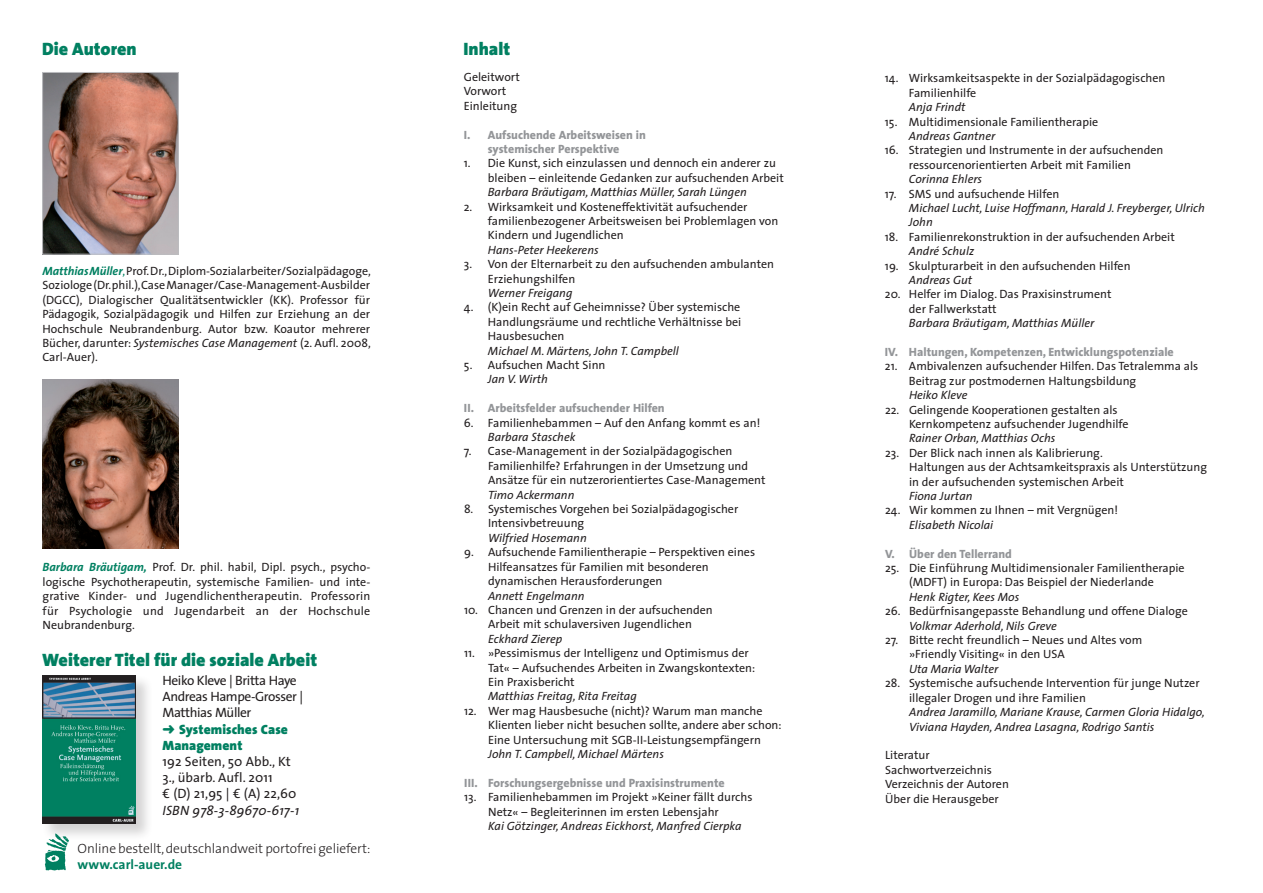
<style>
.page{position:relative;width:1263px;height:893px;background:#fff}
.page>*{position:absolute;margin:0;border:0;box-sizing:border-box;transform-origin:0 0}
.t1{font:900 18px "The Sans";color:#008061}
.t2{font:13.5px/16.2px "The Sans";letter-spacing:-.03em;color:#231f20}
.t3{font:13.5px/16.2px "The Sans";letter-spacing:.005em;color:#231f20}
.t4{font:300 13.5px "The Sans";letter-spacing:-.005em;color:#231f20}
.t5{font:italic 13.5px "The Sans";letter-spacing:.005em;color:#231f20}
.t6{font:700 13.5px "The Sans";color:#008061}
.t7{font:12px/14.4px "The Sans";color:#231f20}
.t8{font:italic 12px/14.4px "The Sans";color:#231f20}
.t9{font:800 12px/14.4px "The Sans";color:#939598;text-align:center}
.s1{font-weight:700;font-style:italic;color:#008061}
.s2{color:#008061}
.s3{font-style:italic}
.s4{font-weight:900;color:#008061}
</style>
<div class="page">
<div style="left:41px;top:674px;width:113px;height:168px;background:#231f20;opacity:.2"></div>
<img style="left:42px;top:675px;width:94px;height:149px">
<img style="left:44px;top:74px;width:133px;height:178px">
<div style="left:42px;top:72px;width:137px;height:182px;border:1px solid #bcbdc0"></div>
<img style="left:43px;top:380px;width:136px;height:168px">
<img style="left:43px;top:833px;width:29px;height:38px">
<h1 class="t1" style="left:42px;top:34px;width:96px">Die Autoren</h1>
<h1 class="t1" style="left:463px;top:34px;width:48px">Inhalt</h1>
<p class="t7" style="left:42px;top:263px;width:330px;text-align:justify"><span class="s1">Matthias Müller</span><span class="s2">,</span> Prof. Dr., Diplom-Sozialarbeiter/Sozialpädagoge, Soziologe(Dr.phil.),CaseManager/Case-Management-Ausbilder (DGCC), Dialogischer Qualitätsentwickler (KK). Professor für Pädagogik, Sozialpädagogik und Hilfen zur Erziehung an der Hochschule Neubrandenburg. Autor bzw. Koautor mehrerer Bücher, darunter: <span class="s3">Systemisches Case Management</span> (2. Aufl. 2008, Carl-Auer).</p>
<p class="t7" style="left:43px;top:560px;width:329px;text-align:justify"><span class="s1">Barbara Bräutigam,</span> Prof. Dr. phil. habil, Dipl. psych., psycho&shy;logische Psychotherapeutin, systemische Familien- und inte&shy;grative Kinder- und Jugendlichentherapeutin. Professorin für Psychologie und Jugendarbeit an der Hochschule Neubrandenburg.</p>
<h1 class="t1" style="left:42px;top:644px;width:276px">Weiterer Titel für die soziale Arbeit</h1>
<p class="t2" style="left:162px;top:672px;width:142px">Heiko Kleve | Britta Haye<br>Andreas Hampe-Grosser |<br>Matthias Müller<br><span class="s2">➜</span> <span class="s4">Systemisches Case<br>Management</span></p>
<p class="t3" style="left:163px;top:753px;width:135px">192 Seiten, 50 Abb., Kt<br>3., übarb. Aufl. 2011<br>€ (D) 21,95 | € (A) 22,60</p>
<p class="t5" style="left:163px;top:799px;width:138px">ISBN 978-3-89670-617-1</p>
<p class="t4" style="left:78px;top:837px;width:294px">Online bestellt, deutschlandweit portofrei geliefert:</p>
<p class="t6" style="left:78px;top:854px;width:106px">www.carl-auer.de</p>
<p class="t7" style="left:464px;top:69px;width:57px">Geleitwort<br>Vorwort<br>Einleitung</p>
<p class="t9" style="left:464px;top:127px;width:184px">I. Aufsuchende Arbeitsweisen in systemischer Perspektive</p>
<p class="t7" style="left:488px;top:156px;width:297px;text-indent:-24px">1. Die Kunst, sich einzulassen und dennoch ein anderer zu bleiben – einleitende Gedanken zur aufsuchenden Arbeit</p>
<p class="t8" style="left:488px;top:185px;width:260px">Barbara Bräutigam, Matthias Müller, Sarah Lüngen</p>
<p class="t7" style="left:488px;top:199px;width:292px;text-indent:-24px">2. Wirksamkeit und Kosteneffektivität aufsuchender familienbezogener Arbeitsweisen bei Problemlagen von<br>Kindern und Jugendlichen</p>
<p class="t8" style="left:488px;top:242px;width:112px">Hans-Peter Heekerens</p>
<p class="t7" style="left:488px;top:257px;width:288px;text-indent:-24px">3. Von der Elternarbeit zu den aufsuchenden ambulanten<br>Erziehungshilfen</p>
<p class="t8" style="left:488px;top:285px;width:86px">Werner Freigang</p>
<p class="t7" style="left:488px;top:300px;width:255px;text-align:justify;text-indent:-24px">4. (K)ein Recht auf Geheimnisse? Über systemische Handlungsräume und rechtliche Verhältnisse bei Hausbesuchen</p>
<p class="t8" style="left:488px;top:343px;width:193px">Michael M. Märtens, John T. Campbell</p>
<p class="t7" style="left:464px;top:357px;width:143px">5. Aufsuchen Macht Sinn</p>
<p class="t8" style="left:488px;top:372px;width:61px">Jan V. Wirth</p>
<p class="t9" style="left:464px;top:401px;width:202px">II. Arbeitsfelder aufsuchender Hilfen</p>
<p class="t7" style="left:464px;top:415px;width:298px">6. Familienhebammen – Auf den Anfang kommt es an!</p>
<p class="t8" style="left:488px;top:429px;width:89px">Barbara Staschek</p>
<p class="t7" style="left:488px;top:444px;width:279px;text-indent:-24px">7. Case-Management in der Sozialpädagogischen<br>Familienhilfe? Erfahrungen in der Umsetzung und<br>Ansätze für ein nutzerorientiertes Case-Management</p>
<p class="t8" style="left:488px;top:487px;width:88px">Timo Ackermann</p>
<p class="t7" style="left:488px;top:501px;width:252px;text-indent:-24px">8. Systemisches Vorgehen bei Sozialpädagogischer<br>Intensivbetreuung</p>
<p class="t8" style="left:488px;top:530px;width:100px">Wilfried Hosemann</p>
<p class="t7" style="left:488px;top:545px;width:269px;text-indent:-24px">9. Aufsuchende Familientherapie – Perspektiven eines<br>Hilfeansatzes für Familien mit besonderen dynamischen Herausforderungen</p>
<p class="t8" style="left:488px;top:588px;width:98px">Annett Engelmann</p>
<p class="t7" style="left:464px;top:602px;width:250px;text-align:center">10. Chancen und Grenzen in der aufsuchenden<br>Arbeit mit schulaversiven Jugendlichen</p>
<p class="t8" style="left:488px;top:631px;width:76px">Eckhard Zierep</p>
<p class="t7" style="left:488px;top:645px;width:269px;text-indent:-24px">11. »Pessimismus der Intelligenz und Optimismus der<br>Tat« – Aufsuchendes Arbeiten in Zwangskontexten:<br>Ein Praxisbericht</p>
<p class="t8" style="left:488px;top:689px;width:150px">Matthias Freitag, Rita Freitag</p>
<p class="t7" style="left:488px;top:703px;width:295px;text-indent:-24px">12. Wer mag Hausbesuche (nicht)? Warum man manche<br>Klienten lieber nicht besuchen sollte, andere aber schon:<br>Eine Untersuchung mit SGB-II-Leistungsempfängern</p>
<p class="t8" style="left:488px;top:746px;width:177px">John T. Campbell, Michael Märtens</p>
<p class="t9" style="left:464px;top:775px;width:262px">III. Forschungsergebnisse und Praxisinstrumente</p>
<p class="t7" style="left:488px;top:789px;width:266px;text-indent:-24px">13. Familienhebammen im Projekt »Keiner fällt durchs<br>Netz« – Begleiterinnen im ersten Lebensjahr</p>
<p class="t8" style="left:488px;top:818px;width:255px">Kai Götzinger, Andreas Eickhorst, Manfred Cierpka</p>
<p class="t7" style="left:909px;top:71px;width:258px;text-indent:-24px">14. Wirksamkeitsaspekte in der Sozialpädagogischen<br>Familienhilfe</p>
<p class="t8" style="left:909px;top:100px;width:58px">Anja Frindt</p>
<p class="t7" style="left:885px;top:114px;width:215px">15. Multidimensionale Familientherapie</p>
<p class="t8" style="left:909px;top:128px;width:88px">Andreas Gantner</p>
<p class="t7" style="left:909px;top:143px;width:256px;text-indent:-24px">16. Strategien und Instrumente in der aufsuchenden ressourcenorientierten Arbeit mit Familien</p>
<p class="t8" style="left:909px;top:172px;width:75px">Corinna Ehlers</p>
<p class="t7" style="left:885px;top:186px;width:176px">17. SMS und aufsuchende Hilfen</p>
<p class="t8" style="left:909px;top:200px;width:297px">Michael Lucht, Luise Hoffmann, Harald J. Freyberger, Ulrich<br>John</p>
<p class="t7" style="left:885px;top:229px;width:291px">18. Familienrekonstruktion in der aufsuchenden Arbeit</p>
<p class="t8" style="left:909px;top:244px;width:67px">André Schulz</p>
<p class="t7" style="left:885px;top:258px;width:247px">19. Skulpturarbeit in den aufsuchenden Hilfen</p>
<p class="t8" style="left:909px;top:272px;width:65px">Andreas Gut</p>
<p class="t7" style="left:909px;top:287px;width:204px;text-indent:-24px">20. Helfer im Dialog. Das Praxisinstrument der Fallwerkstatt</p>
<p class="t8" style="left:909px;top:316px;width:187px">Barbara Bräutigam, Matthias Müller</p>
<p class="t9" style="left:885px;top:344px;width:290px">IV. Haltungen, Kompetenzen, Entwicklungspotenziale</p>
<p class="t7" style="left:909px;top:359px;width:291px;text-indent:-24px">21. Ambivalenzen aufsuchender Hilfen. Das Tetralemma als<br>Beitrag zur postmodernen Haltungsbildung</p>
<p class="t8" style="left:909px;top:388px;width:60px">Heiko Kleve</p>
<p class="t7" style="left:909px;top:402px;width:221px;text-indent:-24px">22. Gelingende Kooperationen gestalten als<br>Kernkompetenz aufsuchender Jugendhilfe</p>
<p class="t8" style="left:909px;top:431px;width:148px">Rainer Orban, Matthias Ochs</p>
<p class="t7" style="left:909px;top:445px;width:300px;text-indent:-24px">23. Der Blick nach innen als Kalibrierung.<br>Haltungen aus der Achtsamkeitspraxis als Unterstützung in der aufsuchenden systemischen Arbeit</p>
<p class="t8" style="left:909px;top:488px;width:65px">Fiona Jurtan</p>
<p class="t7" style="left:885px;top:503px;width:235px">24. Wir kommen zu Ihnen – mit Vergnügen!</p>
<p class="t8" style="left:909px;top:517px;width:86px">Elisabeth Nicolai</p>
<p class="t9" style="left:885px;top:546px;width:128px">V. Über den Tellerrand</p>
<p class="t7" style="left:885px;top:560px;width:301px;text-align:center">25. Die Einführung Multidimensionaler Familientherapie (MDFT) in Europa: Das Beispiel der Niederlande</p>
<p class="t8" style="left:909px;top:589px;width:112px">Henk Rigter, Kees Mos</p>
<p class="t7" style="left:885px;top:604px;width:304px">26. Bedürfnisangepasste Behandlung und offene Dialoge</p>
<p class="t8" style="left:909px;top:618px;width:149px">Volkmar Aderhold, Nils Greve</p>
<p class="t7" style="left:909px;top:632px;width:235px;text-indent:-24px">27. Bitte recht freundlich – Neues und Altes vom »Friendly Visiting« in den USA</p>
<p class="t8" style="left:909px;top:661px;width:91px">Uta Maria Walter</p>
<p class="t7" style="left:909px;top:676px;width:292px;text-indent:-24px">28. Systemische aufsuchende Intervention für junge Nutzer illegaler Drogen und ihre Familien</p>
<p class="t8" style="left:909px;top:704px;width:297px">Andrea Jaramillo, Mariane Krause, Carmen Gloria Hidalgo,<br>Viviana Hayden, Andrea Lasagna, Rodrigo Santis</p>
<p class="t7" style="left:885px;top:748px;width:125px">Literatur<br>Sachwortverzeichnis<br>Verzeichnis der Autoren<br>Über die Herausgeber</p>
</div>
